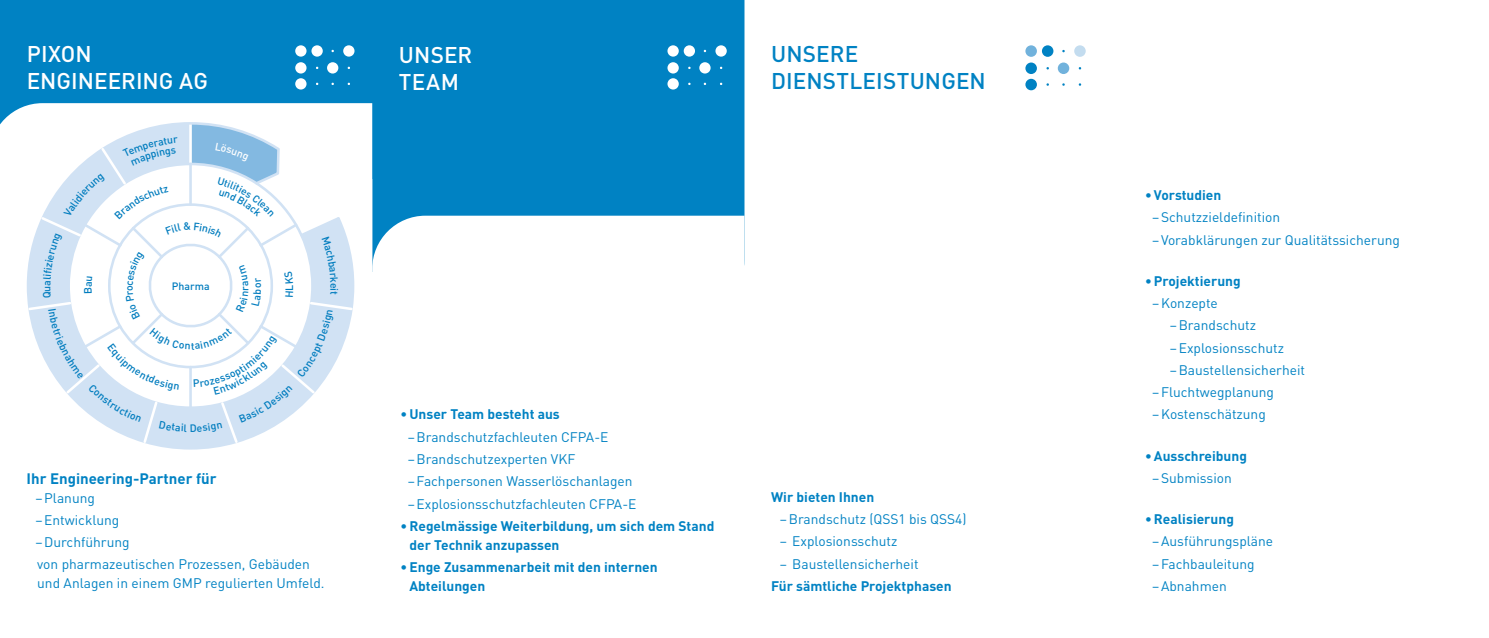
<style>
.page{position:relative;width:1489px;height:638px;background:#fff}
.page>*{position:absolute;margin:0;border:0;box-sizing:border-box;transform-origin:0 0}
.Titel_weiss{font:500 22.5px "DIN Pro";letter-spacing:.005em;color:#fff}
.Titel_blau{font:500 22.5px/27px "DIN Pro";letter-spacing:.005em;color:#0082c3}
.t1{font:700 15px "DIN Pro";color:#0082c3}
.Aufzählung_Titel_Str{font:13.75px/18.8px "DIN Pro";color:#0082c3}
.Aufzählung_Titel_Pun{font:700 13.75px/18.8px "DIN Pro";color:#0082c3}
.t2{font:500 10.62px "DIN Pro";color:#007cbe}
</style>
<div class="page">
<div style="left:372px;top:0;width:372px;height:216px;background:#0082c3"></div>
<div style="left:667px;top:45px;width:11px;height:12px;background:#fff;border-radius:50%"></div>
<div style="left:715px;top:45px;width:11px;height:12px;background:#fff;border-radius:50%"></div>
<div style="left:683px;top:45px;width:12px;height:12px;background:#fff;border-radius:50%"></div>
<div style="left:667px;top:62px;width:11px;height:12px;background:#fff;border-radius:50%"></div>
<div style="left:699px;top:62px;width:11px;height:12px;background:#fff;border-radius:50%"></div>
<div style="left:667px;top:78px;width:11px;height:12px;background:#fff;border-radius:50%"></div>
<div style="left:0;top:0;width:372px;height:178px;background:#0082c3"></div>
<div style="left:1025px;top:45px;width:11px;height:12px;background:#71b2dc;border-radius:50%"></div>
<div style="left:1074px;top:45px;width:11px;height:12px;background:#c3dcef;border-radius:50%"></div>
<div style="left:1041px;top:45px;width:12px;height:12px;background:#0082c3;border-radius:50%"></div>
<div style="left:1025px;top:63px;width:11px;height:11px;background:#0082c3;border-radius:50%"></div>
<div style="left:1057px;top:63px;width:12px;height:11px;background:#71b2dc;border-radius:50%"></div>
<div style="left:1025px;top:79px;width:11px;height:11px;background:#0082c3;border-radius:50%"></div>
<div style="left:0;top:103px;width:372px;height:190px;background:#fff"></div>
<div style="left:295px;top:45px;width:11px;height:12px;background:#fff;border-radius:50%"></div>
<div style="left:343px;top:45px;width:11px;height:12px;background:#fff;border-radius:50%"></div>
<div style="left:311px;top:45px;width:12px;height:12px;background:#fff;border-radius:50%"></div>
<div style="left:295px;top:62px;width:11px;height:12px;background:#fff;border-radius:50%"></div>
<div style="left:327px;top:62px;width:11px;height:12px;background:#fff;border-radius:50%"></div>
<div style="left:295px;top:78px;width:11px;height:12px;background:#fff;border-radius:50%"></div>
<svg style="left:372px;top:216px;width:48px;height:56px"></svg>
<div style="left:367px;top:272px;width:10px;height:366px;background:#fff"></div>
<svg style="left:27px;top:123px;width:327px;height:325px"></svg>
<p class="Titel_weiss" style="left:27px;top:39px;width:66px">PIXON</p>
<p class="Titel_weiss" style="left:27px;top:66px;width:183px">ENGINEERING AG</p>
<p class="Titel_weiss" style="left:399px;top:39px;width:75px">UNSER</p>
<p class="Titel_weiss" style="left:399px;top:66px;width:62px">TEAM</p>
<p class="Titel_blau" style="left:771px;top:40px;width:216px">UNSERE<br>DIENSTLEISTUNGEN</p>
<p class="t2" style="left:122px;top:291px;width:7px;rotate:-90deg">o</p>
<p class="t2" style="left:172px;top:279px;width:39px">Pharma</p>
<p class="t2" style="left:39px;top:291px;width:8px;rotate:-90deg">u</p>
<p class="t2" style="left:282px;top:291px;width:8px;rotate:-90deg">L</p>
<p class="t1" style="left:27px;top:468px;width:191px">Ihr Engineering-Partner für</p>
<p class="Aufzählung_Titel_Str" style="left:35px;top:488px;width:61px">–Planung</p>
<p class="Aufzählung_Titel_Str" style="left:35px;top:510px;width:85px">–Entwicklung</p>
<p class="Aufzählung_Titel_Str" style="left:35px;top:532px;width:96px">–Durchführung</p>
<p class="Aufzählung_Titel_Str" style="left:37px;top:554px;width:289px">von pharmazeutischen Prozessen, Gebäuden und Anlagen in einem GMP regulierten Umfeld.</p>
<p class="Aufzählung_Titel_Pun" style="left:400px;top:404px;width:161px">•Unser Team besteht aus</p>
<p class="Aufzählung_Titel_Str" style="left:407px;top:427px;width:202px">–Brandschutzfachleuten CFPA-E</p>
<p class="Aufzählung_Titel_Str" style="left:407px;top:449px;width:169px">–Brandschutzexperten VKF</p>
<p class="Aufzählung_Titel_Str" style="left:407px;top:471px;width:226px">–Fachpersonen Wasserlöschanlagen</p>
<p class="Aufzählung_Titel_Str" style="left:407px;top:494px;width:230px">–Explosionsschutzfachleuten CFPA-E</p>
<p class="Aufzählung_Titel_Pun" style="left:409px;top:516px;width:306px;text-indent:-9px">•Regelmässige Weiterbildung, um sich dem Stand der Technik anzupassen</p>
<p class="Aufzählung_Titel_Pun" style="left:409px;top:557px;width:250px;text-indent:-9px">•Enge Zusammenarbeit mit den internen<br>Abteilungen</p>
<p class="Aufzählung_Titel_Pun" style="left:771px;top:487px;width:105px">Wir bieten Ihnen</p>
<p class="Aufzählung_Titel_Str" style="left:780px;top:509px;width:188px">–Brandschutz (QSS1 bis QSS4)</p>
<p class="Aufzählung_Titel_Str" style="left:780px;top:531px;width:119px">– Explosionsschutz</p>
<p class="Aufzählung_Titel_Str" style="left:780px;top:553px;width:140px">– Baustellensicherheit</p>
<p class="Aufzählung_Titel_Pun" style="left:771px;top:576px;width:182px">Für sämtliche Projektphasen</p>
<p class="Aufzählung_Titel_Pun" style="left:1144px;top:185px;width:78px">• Vorstudien</p>
<p class="Aufzählung_Titel_Str" style="left:1152px;top:207px;width:129px">–Schutzzieldefinition</p>
<p class="Aufzählung_Titel_Str" style="left:1152px;top:230px;width:249px">–Vorabklärungen zur Qualitätssicherung</p>
<p class="Aufzählung_Titel_Pun" style="left:1144px;top:271px;width:97px">•Projektierung</p>
<p class="Aufzählung_Titel_Str" style="left:1152px;top:293px;width:67px">–Konzepte</p>
<p class="Aufzählung_Titel_Str" style="left:1169px;top:315px;width:88px">–Brandschutz</p>
<p class="Aufzählung_Titel_Str" style="left:1169px;top:338px;width:116px">–Explosionsschutz</p>
<p class="Aufzählung_Titel_Str" style="left:1169px;top:360px;width:137px">–Baustellensicherheit</p>
<p class="Aufzählung_Titel_Str" style="left:1152px;top:382px;width:123px">–Fluchtwegplanung</p>
<p class="Aufzählung_Titel_Str" style="left:1152px;top:404px;width:115px">–Kostenschätzung</p>
<p class="Aufzählung_Titel_Pun" style="left:1144px;top:446px;width:103px">•Ausschreibung</p>
<p class="Aufzählung_Titel_Str" style="left:1152px;top:468px;width:81px">–Submission</p>
<p class="Aufzählung_Titel_Pun" style="left:1144px;top:509px;width:90px">•Realisierung</p>
<p class="Aufzählung_Titel_Str" style="left:1152px;top:531px;width:122px">–Ausführungspläne</p>
<p class="Aufzählung_Titel_Str" style="left:1152px;top:553px;width:104px">–Fachbauleitung</p>
<p class="Aufzählung_Titel_Str" style="left:1152px;top:576px;width:76px">–Abnahmen</p>
</div>
